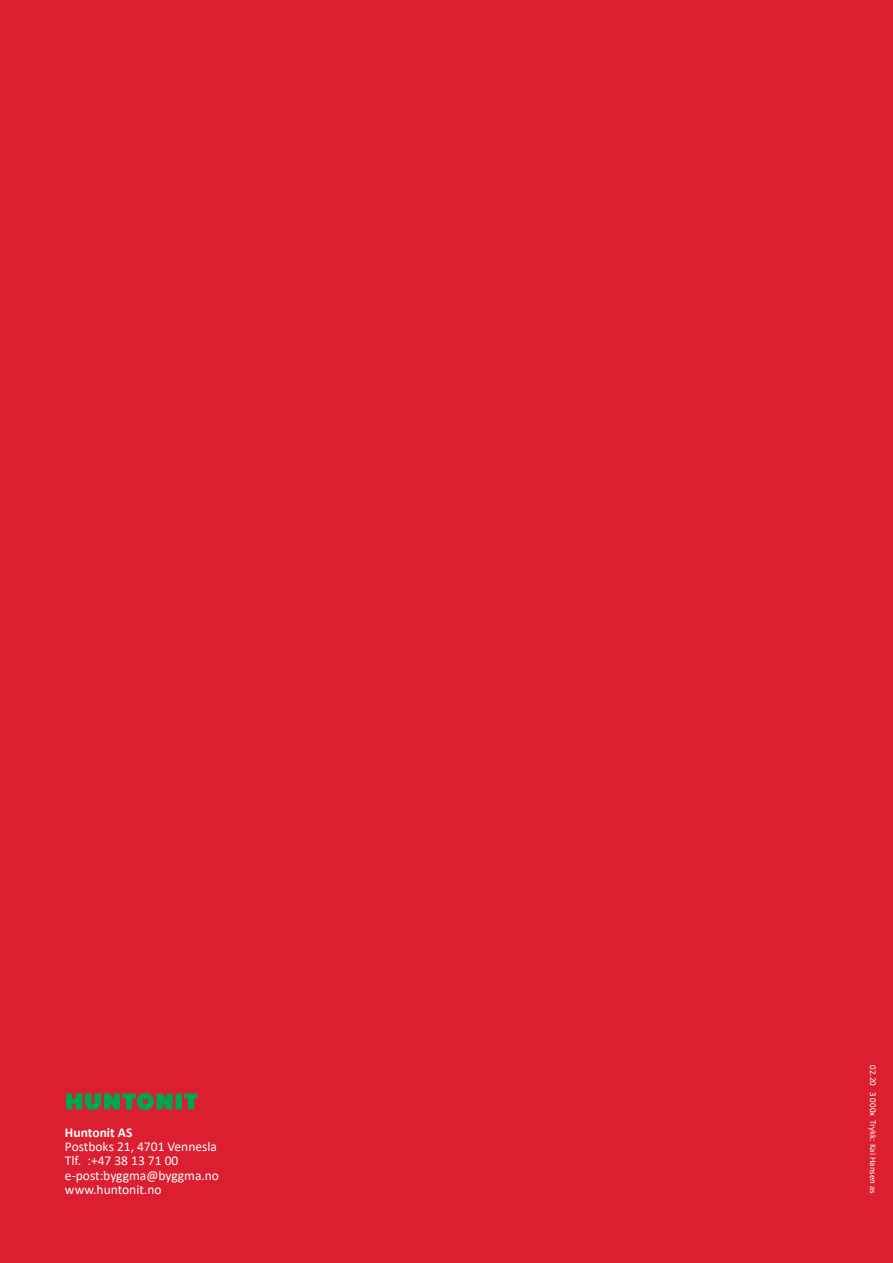
<style>
.page{position:relative;width:893px;height:1263px;background:#db1e30}
.page>*{position:absolute;margin:0;border:0;box-sizing:border-box;transform-origin:0 0}
.t1{font:13.5px/14.4px "Calibri";color:#fff}
.t2{font:700 13.5px "Calibri";color:#fff}
.t3{font:9px "Calibri";color:#fff}
</style>
<div class="page">
<svg style="left:184px;top:1093px;width:14px;height:16px"></svg>
<div style="left:176px;top:1093px;width:6px;height:16px;background:#00a54f"></div>
<svg style="left:66px;top:1093px;width:107px;height:18px"></svg>
<p class="t2" style="left:65px;top:1122px;width:69px">Huntonit AS</p>
<p class="t1" style="left:65px;top:1139px;width:154px">Postboks 21, 4701 Vennesla</p>
<p class="t1" style="left:65px;top:1153px;width:156px">Tlf. :+47 38 13 71 00 e-post:byggma@byggma.no www.huntonit.no</p>
<p class="t3" style="left:879px;top:1065px;width:130px;rotate:90deg">02.20 3 000x Trykk: Kai Hansen as</p>
</div>
